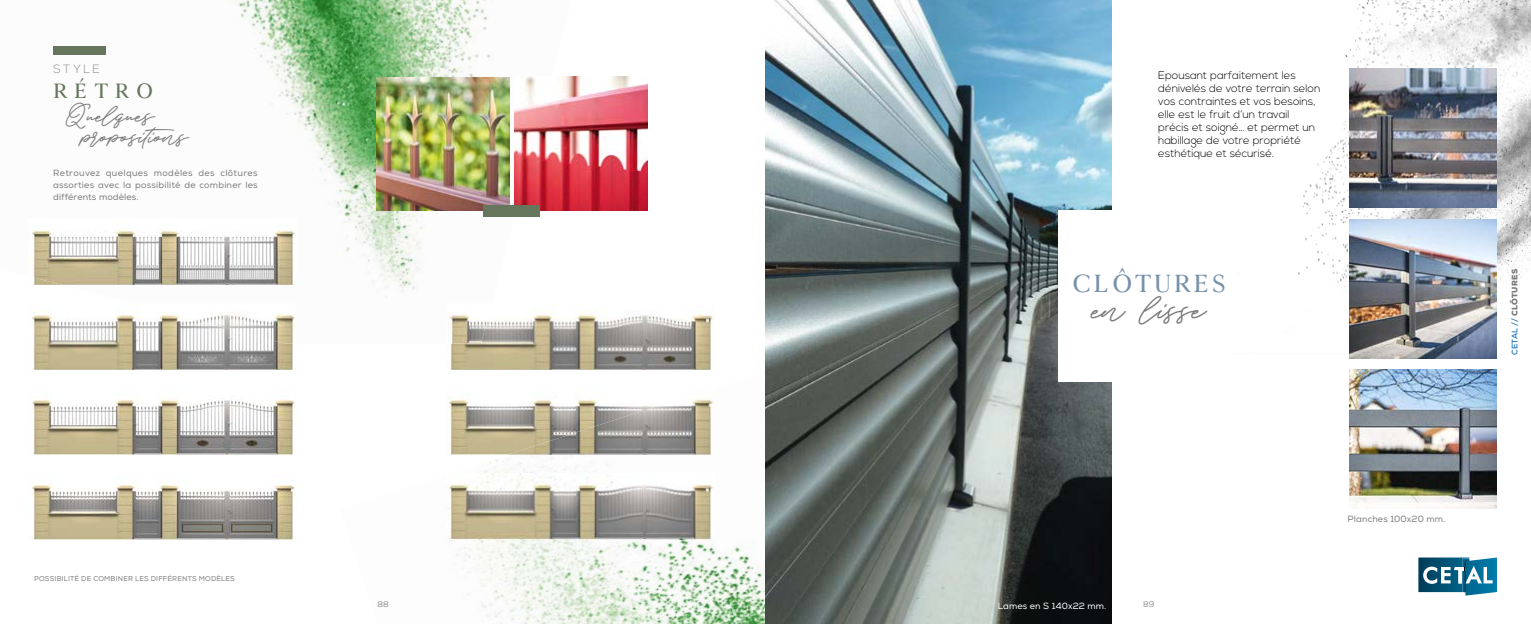
<style>
.page{position:relative;width:1531px;height:624px;background:#fff}
.page>*{position:absolute;margin:0;border:0;box-sizing:border-box;transform-origin:0 0}
.t1{font:49.3px "Saturday Champagne Demo";letter-spacing:-.01em;color:#7c7b7b}
.t2{font:35.1px "Saturday Champagne Demo";letter-spacing:-.01em;color:#7c7b7b}
.t3{font:27.5px "Novar";letter-spacing:.08em;color:#7891ab}
.t4{font:23px "Novar";letter-spacing:.28em;color:#65765d}
.t5{font:300 12px "Nexa";color:#919293}
.t6{font:300 11px/13px "Nexa";color:#000}
.t7{font:9px/12px "Nexa";letter-spacing:.015em;color:#7c7b7b;text-align:justify}
.t8{font:9px "Nexa";letter-spacing:.015em;color:#fff}
.t9{font:900 8px "Nexa";letter-spacing:.04em;color:#7c7b7b}
.t10{font:8px "Nexa";color:#7c7b7b}
.t11{font:7px "Nexa";letter-spacing:.025em;color:#7c7b7b}
.s1{font-weight:700;color:#1d71b8}
</style>
<div class="page">
<img style="left:53px;top:0;width:518px;height:297px">
<img style="left:448px;top:455px;width:317px;height:169px">
<img style="left:1111px;top:0;width:420px;height:287px">
<svg style="left:1418px;top:557px;width:79px;height:38px"></svg>
<div style="left:53px;top:47px;width:53px;height:8px;background:#65765d"></div>
<img style="left:765px;top:0;width:346px;height:624px">
<img style="left:376px;top:77px;width:133px;height:134px">
<img style="left:1349px;top:69px;width:148px;height:139px">
<img style="left:1349px;top:219px;width:148px;height:139px">
<img style="left:1349px;top:369px;width:148px;height:139px">
<div style="left:1058px;top:210px;width:172px;height:172px;background:#fff"></div>
<img style="left:514px;top:77px;width:133px;height:133px">
<div style="left:483px;top:205px;width:57px;height:12px;background:#65765d"></div>
<img style="left:450px;top:314px;width:264px;height:56px">
<img style="left:446px;top:314px;width:46px;height:29px">
<img style="left:448px;top:397px;width:60px;height:58px">
<img style="left:508px;top:394px;width:206px;height:61px">
<img style="left:447px;top:473px;width:267px;height:66px">
<img style="left:29px;top:218px;width:267px;height:67px">
<img style="left:29px;top:304px;width:267px;height:66px">
<img style="left:131px;top:304px;width:165px;height:39px">
<img style="left:29px;top:389px;width:267px;height:66px">
<img style="left:29px;top:474px;width:266px;height:65px">
<p class="t5" style="left:53px;top:62px;width:48px">STYLE</p>
<h2 class="t2" style="left:68px;top:102px;width:88px">Quelques</h2>
<h2 class="t2" style="left:82px;top:123px;width:108px">propositions</h2>
<h3 class="t4" style="left:53px;top:77px;width:102px">RÉTRO</h3>
<p class="t7" style="left:53px;top:167px;width:206px">Retrouvez quelques modèles des clôtures assorties avec la possibilité de combiner les différents modèles.</p>
<p class="t11" style="left:34px;top:575px;width:202px">POSSIBILITÉ DE COMBINER LES DIFFÉRENTS MODÈLES</p>
<p class="t10" style="left:377px;top:599px;width:13px">88</p>
<p class="t6" style="left:1158px;top:69px;width:164px">Epousant parfaitement les dénivelés de votre terrain selon vos contraintes et vos besoins, elle est le fruit d’un travail précis et soigné… et permet un habillage de votre propriété esthétique et sécurisé.</p>
<h3 class="t3" style="left:1072px;top:267px;width:155px">CLÔTURES</h3>
<h1 class="t1" style="left:1092px;top:291px;width:114px">en lisse</h1>
<p class="t8" style="left:998px;top:600px;width:110px">Lames en S 140x22 mm.</p>
<p class="t10" style="left:1143px;top:599px;width:13px">89</p>
<p class="t7" style="left:1347px;top:512px;width:99px">Planches 100x20 mm.</p>
<p class="t9" style="left:1509px;top:355px;width:88px;rotate:-90deg"><span class="s1">CETAL //</span> CLÔTURES</p>
</div>
